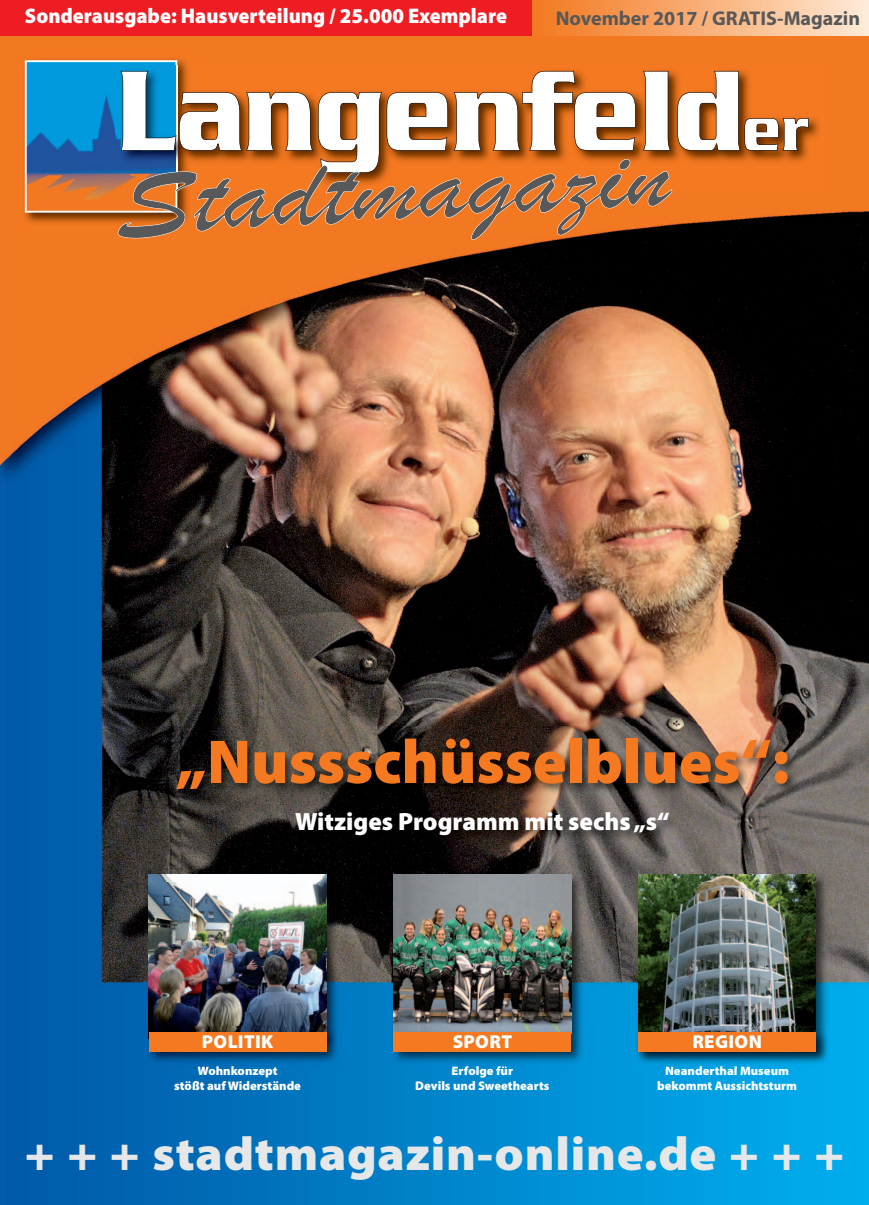
<style>
.page{position:relative;width:869px;height:1205px;background:#fff}
.page>*{position:absolute;margin:0;border:0;box-sizing:border-box;transform-origin:0 0}
.t1{font:900 62.5px "Myriad Pro";color:#f47921}
.t2{font:900 47.5px "Myriad Pro";letter-spacing:.015em;color:#e6e7e9;scale:1.05 1}
.t3{font:900 25px "Myriad Pro";color:#fff}
.t4{font:900 21.12px "Myriad Pro";color:#fff;scale:.96 1}
.t5{font:700 20px "Myriad Pro";color:#57585a}
.t6{font:900 18.75px "Myriad Pro";letter-spacing:.02em;color:#fff}
.t7{font:900 12.5px/15px "Myriad Pro";color:#fff;text-align:center}
</style>
<div class="page">
<img style="left:0;top:35px;width:868px;height:1170px">
<img style="left:388px;top:881px;width:199px;height:187px">
<img style="left:393px;top:881px;width:177px;height:146px">
<img style="left:632px;top:881px;width:199px;height:187px">
<img style="left:638px;top:881px;width:177px;height:146px">
<img style="left:143px;top:881px;width:199px;height:187px">
<img style="left:149px;top:881px;width:177px;height:146px">
<div style="left:531px;top:0;width:337px;height:35px;background:linear-gradient(to right,#f4771c,#ffe9d5)"></div>
<img style="left:143px;top:1027px;width:199px;height:40px">
<img style="left:149px;top:1027px;width:177px;height:5px">
<img style="left:198px;top:1066px;width:79px;height:2px">
<div style="left:149px;top:1032px;width:177px;height:20px;background:#f47921"></div>
<img style="left:393px;top:1027px;width:177px;height:5px">
<img style="left:452px;top:1066px;width:60px;height:2px">
<div style="left:393px;top:1032px;width:177px;height:20px;background:#f47921"></div>
<img style="left:638px;top:1027px;width:177px;height:5px">
<img style="left:665px;top:1066px;width:85px;height:2px">
<div style="left:638px;top:1032px;width:177px;height:20px;background:#f47921"></div>
<img style="left:89px;top:726px;width:779px;height:155px">
<img style="left:388px;top:869px;width:199px;height:12px">
<img style="left:393px;top:874px;width:177px;height:7px">
<img style="left:632px;top:869px;width:199px;height:12px">
<img style="left:638px;top:874px;width:177px;height:7px">
<img style="left:143px;top:869px;width:199px;height:12px">
<img style="left:149px;top:874px;width:177px;height:7px">
<img style="left:19px;top:55px;width:174px;height:174px">
<img style="left:28px;top:63px;width:146px;height:147px">
<div style="left:25px;top:60px;width:152px;height:153px;border:2px solid #fff"></div>
<img style="left:115px;top:65px;width:709px;height:124px">
<div style="left:0;top:0;width:531px;height:35px;background:#ee1d23"></div>
<svg style="left:118px;top:71px;width:680px;height:168px"></svg>
<h3 class="t4" style="left:25px;top:8px;width:503px">Sonderausgabe: Hausverteilung / 25.000 Exemplare</h3>
<h3 class="t5" style="left:555px;top:11px;width:306px">November 2017 / GRATIS-Magazin</h3>
<h1 class="t1" style="left:175px;top:738px;width:615px">„Nussschüsselblues“:</h1>
<h3 class="t3" style="left:295px;top:812px;width:376px">Witziges Programm mit sechs „s“</h3>
<h3 class="t6" style="left:202px;top:1035px;width:73px">POLITIK</h3>
<h3 class="t6" style="left:452px;top:1035px;width:61px">SPORT</h3>
<h3 class="t6" style="left:692px;top:1035px;width:71px">REGION</h3>
<p class="t7" style="left:174px;top:1064px;width:128px">Wohnkonzept<br>stößt auf Widerstände</p>
<p class="t7" style="left:415px;top:1064px;width:136px">Erfolge für<br>Devils und Sweethearts</p>
<p class="t7" style="left:656px;top:1064px;width:141px">Neanderthal Museum bekommt Aussichtsturm</p>
<h2 class="t2" style="left:25px;top:1136px;width:781px">+ + + stadtmagazin-online.de + + +</h2>
</div>
